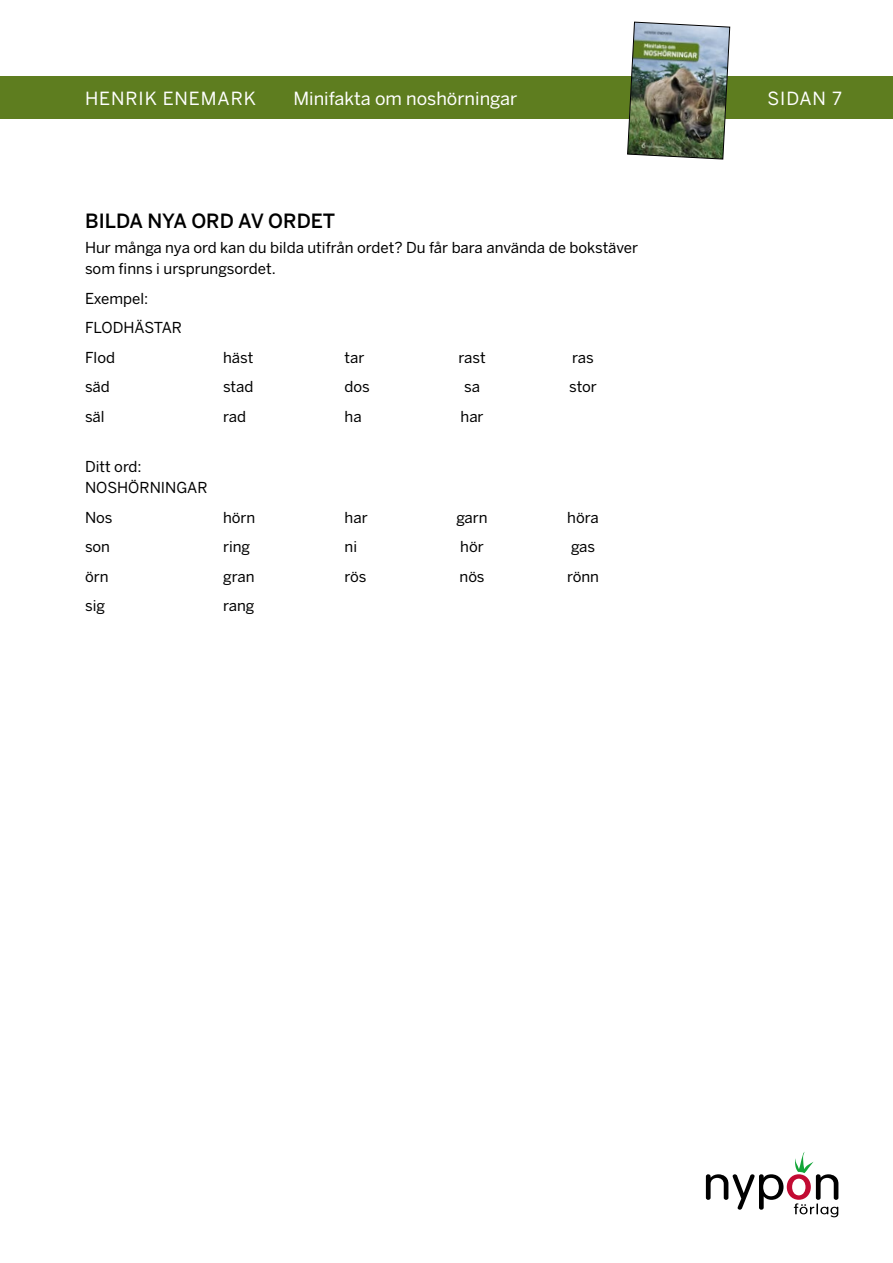
<style>
.page{position:relative;width:893px;height:1263px;background:#fff}
.page>*{position:absolute;margin:0;border:0;box-sizing:border-box;transform-origin:0 0}
.t1{font:500 19.5px "Benton Sans";color:#000}
.t2{font:18px "Benton Sans";color:#fff}
.t3{font:18px "Benton Sans";letter-spacing:.05em;color:#fff}
.t4{font:15px/21px "Benton Sans";color:#000}
</style>
<div class="page">
<svg style="left:706px;top:1152px;width:132px;height:65px"></svg>
<div style="left:0;top:77px;width:893px;height:42px;background:#5e7d1f"></div>
<img style="left:627px;top:21px;width:103px;height:139px">
<p class="t3" style="left:85px;top:87px;width:172px">HENRIK ENEMARK</p>
<p class="t2" style="left:293px;top:87px;width:225px">Minifakta om noshörningar</p>
<p class="t2" style="left:768px;top:87px;width:76px">SIDAN 7</p>
<h1 class="t1" style="left:85px;top:209px;width:252px">BILDA NYA ORD AV ORDET</h1>
<p class="t4" style="left:85px;top:237px;width:554px">Hur många nya ord kan du bilda utifrån ordet? Du får bara använda de bokstäver som finns i ursprungsordet.</p>
<p class="t4" style="left:85px;top:284px;width:99px;line-height:29.5px">Exempel:<br>FLODHÄSTAR<br>Flod</p>
<p class="t4" style="left:223px;top:347px;width:32px">häst</p>
<p class="t4" style="left:345px;top:347px;width:21px">tar</p>
<p class="t4" style="left:458px;top:347px;width:29px">rast</p>
<p class="t4" style="left:572px;top:347px;width:23px">ras</p>
<p class="t4" style="left:85px;top:376px;width:26px">säd</p>
<p class="t4" style="left:223px;top:376px;width:32px">stad</p>
<p class="t4" style="left:345px;top:376px;width:27px">dos</p>
<p class="t4" style="left:464px;top:376px;width:17px">sa</p>
<p class="t4" style="left:569px;top:376px;width:29px">stor</p>
<p class="t4" style="left:85px;top:406px;width:21px">säl</p>
<p class="t4" style="left:223px;top:406px;width:24px">rad</p>
<p class="t4" style="left:345px;top:406px;width:19px">ha</p>
<p class="t4" style="left:460px;top:406px;width:25px">har</p>
<p class="t4" style="left:85px;top:456px;width:124px">Ditt ord:<br>NOSHÖRNINGAR</p>
<p class="t4" style="left:85px;top:507px;width:29px">Nos</p>
<p class="t4" style="left:223px;top:507px;width:34px">hörn</p>
<p class="t4" style="left:345px;top:507px;width:25px">har</p>
<p class="t4" style="left:456px;top:507px;width:33px">garn</p>
<p class="t4" style="left:567px;top:507px;width:33px">höra</p>
<p class="t4" style="left:85px;top:536px;width:27px">son</p>
<p class="t4" style="left:223px;top:536px;width:29px">ring</p>
<p class="t4" style="left:345px;top:536px;width:14px">ni</p>
<p class="t4" style="left:460px;top:536px;width:25px">hör</p>
<p class="t4" style="left:571px;top:536px;width:26px">gas</p>
<p class="t4" style="left:85px;top:566px;width:25px">örn</p>
<p class="t4" style="left:223px;top:566px;width:33px">gran</p>
<p class="t4" style="left:345px;top:566px;width:23px">rös</p>
<p class="t4" style="left:459px;top:566px;width:27px">nös</p>
<p class="t4" style="left:567px;top:566px;width:34px">rönn</p>
<p class="t4" style="left:85px;top:595px;width:22px">sig</p>
<p class="t4" style="left:223px;top:595px;width:33px">rang</p>
</div>
